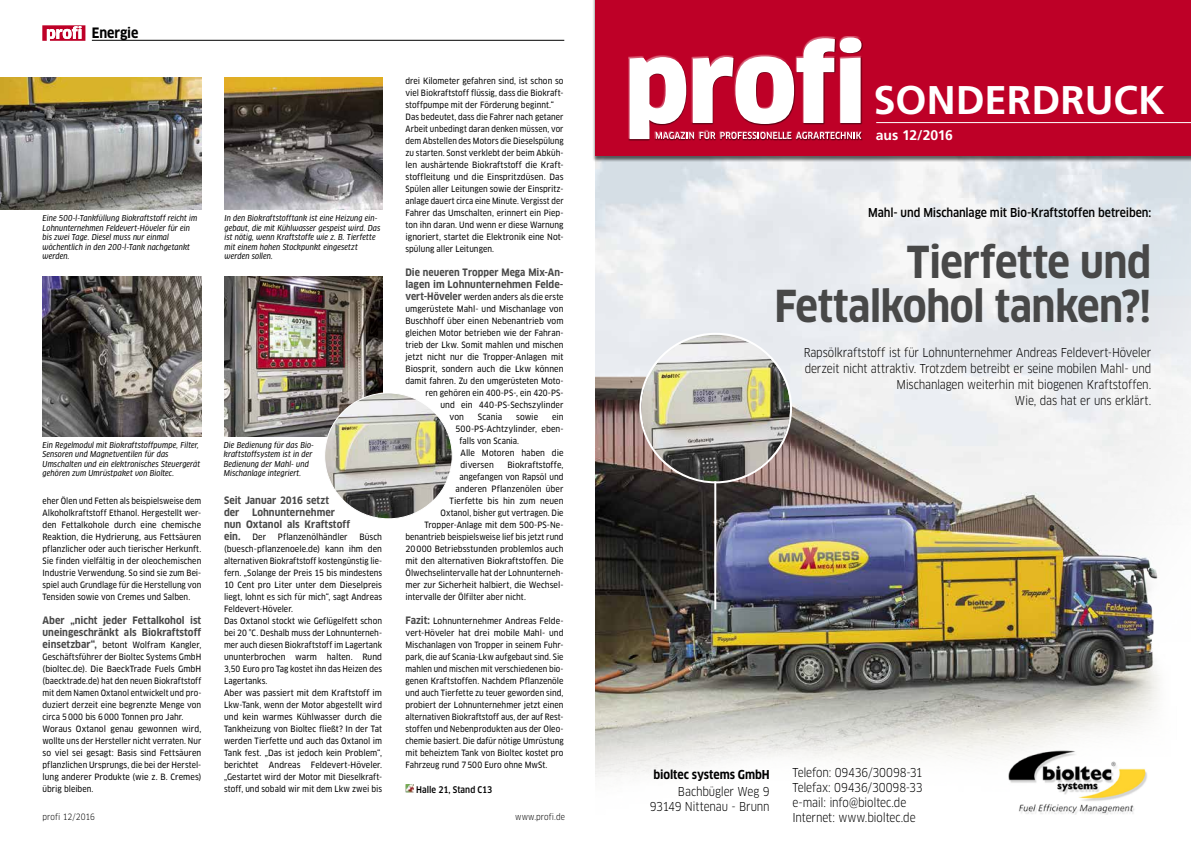
<style>
.page{position:relative;width:1191px;height:842px;background:#fff}
.page>*{position:absolute;margin:0;border:0;box-sizing:border-box;transform-origin:0 0}
.t1{font:700 condensed 43px/44px "Clan OT";letter-spacing:-.015em;color:#484848;text-align:right}
.t2{font:700 40px "Frutiger LT Pro";color:#fff}
.t3{font:700 14px "Frutiger LT Pro";letter-spacing:-.015em;color:#fff}
.t4{font:700 condensed 14px "Clan OT";letter-spacing:-.01em;color:#000}
.t5{font:condensed 12px/15px "Clan OT";letter-spacing:-.015em;color:#000;text-align:right}
.t6{font:500 condensed 12px "Clan OT";letter-spacing:-.01em;color:#000}
.t7{font:700 condensed 12px "Clan OT";letter-spacing:-.005em;color:#000}
.t8{font:700 condensed 10px/12px "Clan OT";color:#484848}
.t9{font:500 condensed 9px "Clan OT";color:#000}
.t10{font:8.5px/12px "Clan OT Narrow News";letter-spacing:.005em;color:#000}
.t11{font:8.5px/12px "Clan OT Narrow News";letter-spacing:.005em;color:#000;text-align:justify;scale:.95 1}
.t12{font:8.5px "Clan OT Narrow News";letter-spacing:.005em;color:#000;scale:.96 1}
.t13{font:condensed 8.5px "Clan OT";letter-spacing:.005em;color:#000}
.t14{font:italic 8px/9.5px "Clan OT Narr News";letter-spacing:.01em;color:#000;scale:.95 1}
.s1{font-family:"Clan OT";font-weight:700;font-stretch:condensed;font-size:10px;color:#484848}
</style>
<div class="page">
<img style="left:595px;top:162px;width:596px;height:615px">
<img style="left:1007px;top:749px;width:141px;height:66px">
<svg style="left:405px;top:784px;width:9px;height:8px"></svg>
<img style="left:224px;top:276px;width:158px;height:160px">
<img style="left:43px;top:276px;width:158px;height:160px">
<img style="left:0;top:78px;width:201px;height:132px">
<img style="left:224px;top:78px;width:158px;height:132px">
<img style="left:325px;top:393px;width:127px;height:126px">
<svg style="left:43px;top:25px;width:42px;height:16px"></svg>
<hr style="left:92px;top:40px;width:472px;height:1px;background:#000">
<hr style="left:714px;top:480px;width:2px;height:129px;background:#fff">
<img style="left:641px;top:335px;width:149px;height:146px">
<div style="left:592px;top:0;width:599px;height:162px;background:#000;opacity:.6"></div>
<div style="left:595px;top:0;width:596px;height:156px;background:#be0027"></div>
<hr style="left:876px;top:122px;width:315px;height:1px;background:#fff">
<div style="left:628px;top:39px;width:235px;height:102px;background:#000;opacity:.5"></div>
<svg style="left:629px;top:38px;width:232px;height:101px"></svg>
<h3 class="t4" style="left:92px;top:24px;width:48px">Energie</h3>
<p class="t14" style="left:43px;top:213px;width:164px">Eine 500-l-Tankfüllung Biokraftstoff reicht im Lohnunternehmen Feldevert-Höveler für ein bis zwei Tage. Diesel muss nur einmal wöchentlich in den 200-l-Tank nachgetankt werden.</p>
<p class="t14" style="left:224px;top:213px;width:166px">In den Biokraftstofftank ist eine Heizung ein&shy;gebaut, die mit Kühlwasser gespeist wird. Das ist nötig, wenn Kraftstoffe wie z. B. Tierfette mit einem hohen Stockpunkt eingesetzt werden sollen.</p>
<p class="t14" style="left:43px;top:440px;width:167px">Ein Regelmodul mit Biokraftstoffpumpe, Filter, Sensoren und Magnetventilen für das Umschalten und ein elektronisches Steuergerät gehören zum Umrüstpaket von Bioltec.</p>
<p class="t11" style="left:43px;top:495px;width:169px">eher Ölen und Fetten als beispielsweise dem Alkoholkraftstoff Ethanol. Hergestellt wer&shy;den Fettalkohole durch eine chemische Reaktion, die Hydrierung, aus Fettsäuren pflanzlicher oder auch tierischer Herkunft.<br>Sie finden vielfältig in der oleochemischen Industrie Verwendung. So sind sie zum Bei&shy;spiel auch Grundlage für die Herstellung von Tensiden sowie von Cremes und Salben.</p>
<p class="t8" style="left:43px;top:614px;width:160px">Aber „nicht jeder Fettalkohol ist uneingeschränkt als Biokraftstoff</p>
<p class="t10" style="left:43px;top:639px;width:160px"><span class="s1">einsetzbar“,</span> betont Wolfram Kangler, Geschäftsführer der Bioltec Systems GmbH (bioltec.de). Die BaeckTrade Fuels GmbH (baecktrade.de) hat den neuen Biokraftstoff mit dem Namen Oxtanol entwickelt und pro&shy;duziert derzeit eine begrenzte Menge von circa 5000 bis 6000 Tonnen pro Jahr.<br>Woraus Oxtanol genau gewonnen wird, wollte uns der Hersteller nicht verraten. Nur so viel sei gesagt: Basis sind Fettsäuren pflanzlichen Ursprungs, die bei der Herstel&shy;lung anderer Produkte (wie z. B. Cremes) übrig bleiben.</p>
<p class="t14" style="left:224px;top:440px;width:97px">Die Bedienung für das Bio&shy;kraftstoffsystem ist in der<br>Bedienung der Mahl- und<br>Mischanlage integriert.</p>
<p class="t8" style="left:224px;top:494px;width:107px">Seit Januar 2016 setzt der</p>
<p class="t8" style="left:224px;top:506px;width:127px;text-indent:28px">Lohnunternehmer nun Oxtanol als Kraftstoff ein.</p>
<p class="t10" style="left:224px;top:531px;width:160px;text-indent:135px">Büsch (buesch-pflanzenoele.de) kann ihm den alternativen Biokraftstoff kostengünstig lie&shy;fern. „Solange der Preis 15 bis mindestens 10 Cent pro Liter unter dem Dieselpreis liegt, lohnt es sich für mich“, sagt Andreas Feldevert-Höveler.<br>Das Oxtanol stockt wie Geflügelfett schon bei 20 °C. Deshalb muss der Lohnunterneh&shy;mer auch diesen Biokraftstoff im Lagertank ununterbrochen warm halten. Rund 3,50 Euro pro Tag kostet ihn das Heizen des Lagertanks.<br>Aber was passiert mit dem Kraftstoff im Lkw-Tank, wenn der Motor abgestellt wird und kein warmes Kühlwasser durch die Tankheizung von Bioltec fließt? In der Tat werden Tierfette und auch das Oxtanol im Tank fest. „Das ist jedoch kein Problem“, berichtet Andreas Feldevert-Höveler. „Gestartet wird der Motor mit Dieselkraft&shy;stoff, und sobald wir mit dem Lkw zwei bis</p>
<p class="t10" style="left:252px;top:531px;width:15px">Der</p>
<p class="t10" style="left:278px;top:531px;width:71px">Pflanzenölhändler</p>
<p class="t10" style="left:405px;top:75px;width:160px">drei Kilometer gefahren sind, ist schon so viel Biokraftstoff flüssig, dass die Biokraft&shy;stoffpumpe mit der Förderung beginnt.“ Das bedeutet, dass die Fahrer nach getaner Arbeit unbedingt daran denken müssen, vor dem Abstellen des Motors die Dieselspülung zu starten. Sonst verklebt der beim Abküh&shy;len aushärtende Biokraftstoff die Kraft&shy;stoffleitung und die Einspritzdüsen. Das Spülen aller Leitungen sowie der Einspritz&shy;anlage dauert circa eine Minute. Vergisst der Fahrer das Umschalten, erinnert ein Piep&shy;ton ihn daran. Und wenn er diese Warnung ignoriert, startet die Elektronik eine Not&shy;spülung aller Leitungen.</p>
<p class="t8" style="left:405px;top:266px;width:160px">Die neueren Tropper Mega Mix-An&shy;lagen im Lohnunternehmen Felde-</p>
<p class="t12" style="left:405px;top:292px;width:166px"><span class="s1">vert-Höveler</span> werden anders als die erste</p>
<p class="t10" style="left:405px;top:303px;width:159px">umgerüstete Mahl- und Mischanlage von</p>
<p class="t10" style="left:405px;top:315px;width:160px">Buschhoff über einen Nebenantrieb vom</p>
<p class="t10" style="left:405px;top:327px;width:160px">gleichen Motor betrieben wie der Fahran-</p>
<p class="t10" style="left:405px;top:339px;width:159px">trieb der Lkw. Somit mahlen und mischen</p>
<p class="t10" style="left:405px;top:351px;width:160px">jetzt nicht nur die Tropper-Anlagen mit</p>
<p class="t10" style="left:405px;top:363px;width:160px">Biosprit, sondern auch die Lkw können</p>
<p class="t10" style="left:405px;top:375px;width:160px">damit fahren. Zu den umgerüsteten Moto-</p>
<p class="t10" style="left:425px;top:387px;width:140px">ren gehören ein 400-PS-, ein 420-PS-</p>
<p class="t10" style="left:440px;top:399px;width:124px">und ein 440-PS-Sechszylinder</p>
<p class="t10" style="left:449px;top:411px;width:16px">von</p>
<p class="t10" style="left:478px;top:411px;width:26px">Scania</p>
<p class="t10" style="left:516px;top:411px;width:24px">sowie</p>
<p class="t10" style="left:552px;top:411px;width:13px">ein</p>
<p class="t10" style="left:455px;top:423px;width:109px">500-PS-Achtzylinder, eben-</p>
<p class="t10" style="left:459px;top:435px;width:61px">falls von Scania.</p>
<p class="t10" style="left:460px;top:447px;width:104px">Alle Motoren haben die</p>
<p class="t10" style="left:460px;top:459px;width:35px">diversen</p>
<p class="t10" style="left:507px;top:459px;width:58px">Biokraftstoffe,</p>
<p class="t10" style="left:459px;top:471px;width:106px">angefangen von Rapsöl und</p>
<p class="t10" style="left:455px;top:483px;width:110px">anderen Pflanzenölen über</p>
<p class="t10" style="left:449px;top:495px;width:115px">Tierfette bis hin zum neuen</p>
<p class="t12" style="left:440px;top:508px;width:130px">Oxtanol, bisher gut vertragen. Die</p>
<p class="t10" style="left:424px;top:519px;width:141px">Tropper-Anlage mit dem 500-PS-Ne-</p>
<p class="t12" style="left:405px;top:532px;width:166px">benantrieb beispielsweise lief bis jetzt rund</p>
<p class="t10" style="left:405px;top:543px;width:159px">20000 Betriebsstunden problemlos auch</p>
<p class="t10" style="left:405px;top:555px;width:159px">mit den alternativen Biokraftstoffen. Die</p>
<p class="t10" style="left:405px;top:567px;width:160px">Ölwechselintervalle hat der Lohnunterneh-</p>
<p class="t10" style="left:405px;top:579px;width:158px">mer zur Sicherheit halbiert, die Wechsel-</p>
<p class="t10" style="left:405px;top:591px;width:122px">intervalle der Ölfilter aber nicht.</p>
<p class="t10" style="left:405px;top:615px;width:160px;text-align:justify"><span class="s1">Fazit:</span> Lohnunternehmer Andreas Felde&shy;vert-Höveler hat drei mobile Mahl- und Mischanlagen von Tropper in seinem Fuhr&shy;park, die auf Scania-Lkw aufgebaut sind. Sie mahlen und mischen mit verschiedenen bio&shy;genen Kraftstoffen. Nachdem Pflanzenöle und auch Tierfette zu teuer geworden sind, probiert der Lohnunternehmer jetzt einen alternativen Biokraftstoff aus, der auf Rest&shy;stoffen und Nebenprodukten aus der Oleo&shy;chemie basiert. Die dafür nötige Umrüstung mit beheiztem Tank von Bioltec kostet pro Fahrzeug rund 7500 Euro ohne MwSt.</p>
<p class="t9" style="left:416px;top:784px;width:78px">Halle 21, Stand C13</p>
<p class="t13" style="left:43px;top:812px;width:54px">profi 12/2016</p>
<p class="t13" style="left:515px;top:812px;width:51px">www.profi.de</p>
<h2 class="t2" style="left:873px;top:76px;width:293px">SONDERDRUCK</h2>
<h3 class="t3" style="left:875px;top:127px;width:79px">aus 12/2016</h3>
<h3 class="t6" style="left:868px;top:206px;width:285px">Mahl- und Mischanlage mit Bio-Kraftstoffen betreiben:</h3>
<h1 class="t1" style="left:774px;top:241px;width:378px">Tierfette und<br>Fettalkohol tanken?!</h1>
<h3 class="t5" style="left:803px;top:345px;width:349px;line-height:16px">Rapsölkraftstoff ist für Lohnunternehmer Andreas Feldevert-Höveler derzeit nicht attraktiv. Trotzdem betreibt er seine mobilen Mahl- und Mischanlagen weiterhin mit biogenen Kraftstoffen.<br>Wie, das hat er uns erklärt.</h3>
<h3 class="t7" style="left:653px;top:767px;width:118px">bioltec systems GmbH</h3>
<h3 class="t5" style="left:649px;top:784px;width:121px">Bachbügler Weg 9<br>93149 Nittenau - Brunn</h3>
<h3 class="t5" style="left:792px;top:765px;width:132px;text-align:left">Telefon: 09436/30098-31<br>Telefax: 09436/30098-33 e-mail: info@bioltec.de<br>Internet: www.bioltec.de</h3>
</div>
